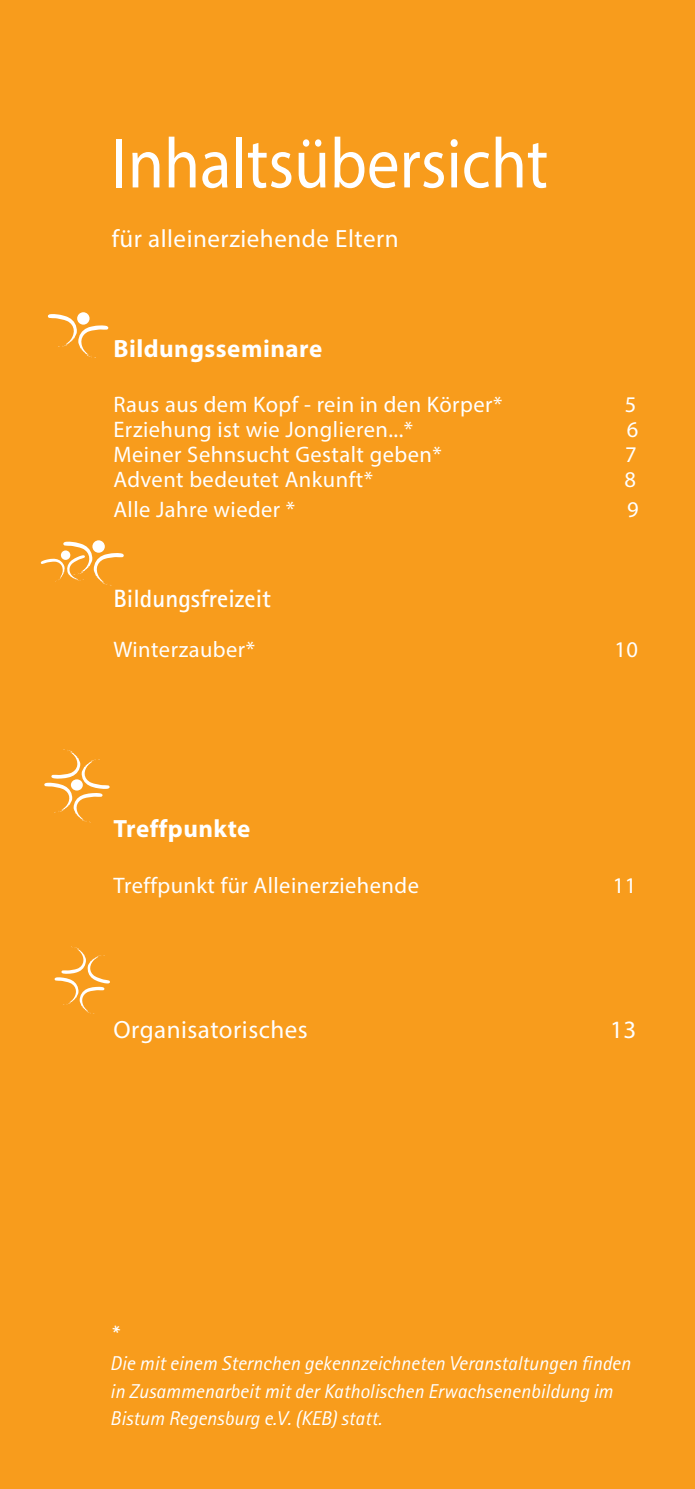
<style>
.page{position:relative;width:695px;height:1489px;background:#fff}
.page>*{position:absolute;margin:0;border:0;box-sizing:border-box;transform-origin:0 0}
.Überschrift_1{font:71.5px "Myriad Pro";color:#fff;scale:.91 1}
.Überschrift_2{font:25px "Myriad Pro";letter-spacing:.02em;color:#fff}
.Überschrift_2-2{font:700 25px "Myriad Pro";letter-spacing:.02em;color:#fff}
.t1{font:700 25px "Agfa Rotis Sans Serif";color:#fff}
.Fließtext{font:italic 25px "Agfa Rotis Sans Serif";color:#fff}
.Überschrift_2-3{font:22.5px "Myriad Pro";letter-spacing:.02em;color:#fff}
.Fließtext-2{font:italic 20px/27.5px "Agfa Rotis Sans Serif";color:#fff}
</style>
<div class="page">
<div style="left:0;top:0;width:694px;height:1488px;background:#f89c1c"></div>
<svg style="left:44px;top:749px;width:66px;height:73px"></svg>
<div style="left:71px;top:779px;width:12px;height:11px;background:#fff;border-radius:50%"></div>
<svg style="left:55px;top:946px;width:55px;height:67px"></svg>
<svg style="left:41px;top:541px;width:83px;height:44px"></svg>
<div style="left:92px;top:540px;width:13px;height:12px;background:#fff;border-radius:50%"></div>
<div style="left:61px;top:550px;width:9px;height:10px;background:#fff;border-radius:50%"></div>
<svg style="left:48px;top:314px;width:60px;height:44px"></svg>
<div style="left:77px;top:312px;width:12px;height:12px;background:#fff;border-radius:50%"></div>
<p class="Überschrift_1" style="left:112px;top:119px;width:481px">Inhaltsübersicht</p>
<p class="Überschrift_2" style="left:112px;top:224px;width:288px">für alleinerziehende Eltern</p>
<p class="Überschrift_2-2" style="left:113px;top:332px;width:210px">Bildungsseminare</p>
<p class="Überschrift_2-3" style="left:113px;top:391px;width:390px">Raus aus dem Kopf - rein in den Körper*</p>
<p class="Überschrift_2-3" style="left:624px;top:391px;width:13px">5</p>
<p class="Überschrift_2-3" style="left:113px;top:416px;width:301px">Erziehung ist wie Jonglieren...*</p>
<p class="Überschrift_2-3" style="left:626px;top:416px;width:13px">6</p>
<p class="Überschrift_2-3" style="left:113px;top:441px;width:330px">Meiner Sehnsucht Gestalt geben*</p>
<p class="Überschrift_2-3" style="left:625px;top:441px;width:13px">7</p>
<p class="Überschrift_2-3" style="left:113px;top:466px;width:261px">Advent bedeutet Ankunft*</p>
<p class="Überschrift_2-3" style="left:624px;top:466px;width:13px">8</p>
<p class="Überschrift_2-3" style="left:113px;top:496px;width:183px">Alle Jahre wieder *</p>
<p class="Überschrift_2-3" style="left:627px;top:496px;width:13px">9</p>
<p class="t1" style="left:113px;top:583px;width:159px">Bildungsfreizeit</p>
<p class="Überschrift_2-3" style="left:113px;top:636px;width:143px">Winterzauber*</p>
<p class="Überschrift_2-3" style="left:614px;top:636px;width:25px">10</p>
<p class="Überschrift_2-2" style="left:113px;top:812px;width:138px">Treffpunkte</p>
<p class="Überschrift_2-3" style="left:113px;top:871px;width:307px">Treffpunkt für Alleinerziehende</p>
<p class="Überschrift_2-3" style="left:612px;top:871px;width:25px">11</p>
<p class="Überschrift_2" style="left:113px;top:1013px;width:196px">Organisatorisches</p>
<p class="Überschrift_2" style="left:610px;top:1013px;width:28px">13</p>
<p class="Fließtext" style="left:110px;top:1319px;width:9px">*</p>
<p class="Fließtext-2" style="left:110px;top:1349px;width:522px">Die mit einem Sternchen gekennzeichneten Veranstaltungen finden in Zusammenarbeit mit der Katholischen Erwachsenenbildung im<br>Bistum Regensburg e.V. (KEB) statt.</p>
</div>
